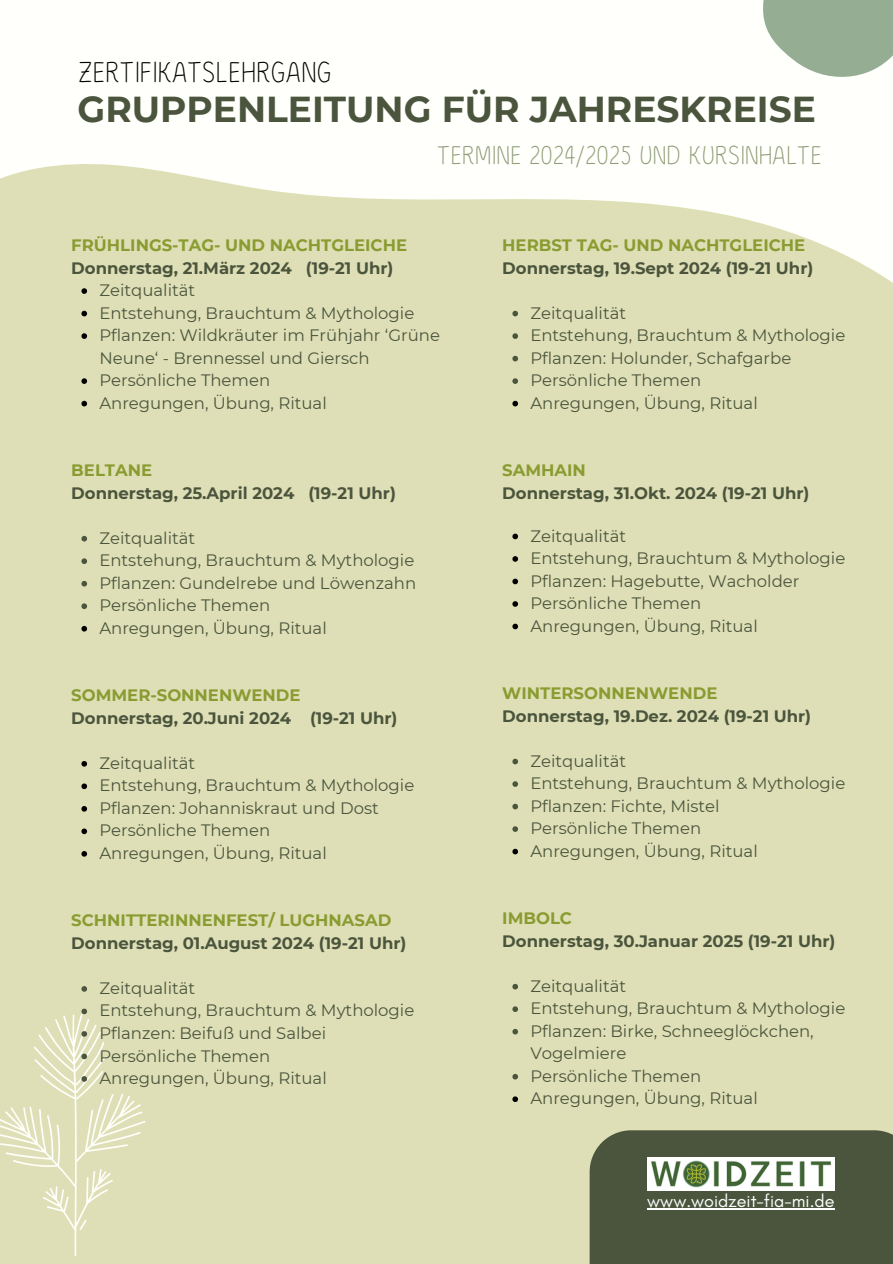
<style>
.page{position:relative;width:893px;height:1264px;background:#fff}
.page>*{position:absolute;margin:0;border:0;box-sizing:border-box;transform-origin:0 0}
.t1{font:700 36px "Montserrat";color:#4b553d}
.t2{font:28.5px "Xarrovv";color:#000}
.t3{font:25.5px "Xarrovv";color:#8c9974}
.t4{font:18px "Glacial Indifference";color:#fff}
.t5{font:16.5px/22.5px "Montserrat";color:#4b553d}
.t6{font:700 16.5px/22.5px "Montserrat";color:#4b553d}
.s1{color:#8a9c31}
</style>
<div class="page">
<div style="left:0;top:164px;width:892px;height:1099px;background:#dedfb6"></div>
<svg style="left:512px;top:311px;width:6px;height:5px"></svg>
<svg style="left:512px;top:333px;width:6px;height:6px"></svg>
<svg style="left:512px;top:356px;width:6px;height:5px"></svg>
<svg style="left:512px;top:378px;width:6px;height:6px"></svg>
<svg style="left:512px;top:401px;width:6px;height:5px"></svg>
<svg style="left:512px;top:533px;width:6px;height:6px"></svg>
<svg style="left:512px;top:556px;width:6px;height:5px"></svg>
<svg style="left:512px;top:578px;width:6px;height:6px"></svg>
<svg style="left:512px;top:601px;width:6px;height:5px"></svg>
<svg style="left:512px;top:623px;width:6px;height:6px"></svg>
<svg style="left:512px;top:758px;width:6px;height:6px"></svg>
<svg style="left:512px;top:781px;width:6px;height:5px"></svg>
<svg style="left:512px;top:803px;width:6px;height:6px"></svg>
<svg style="left:512px;top:826px;width:6px;height:5px"></svg>
<svg style="left:512px;top:848px;width:6px;height:6px"></svg>
<svg style="left:512px;top:983px;width:6px;height:6px"></svg>
<svg style="left:512px;top:1006px;width:6px;height:5px"></svg>
<svg style="left:512px;top:1028px;width:6px;height:6px"></svg>
<svg style="left:512px;top:1073px;width:6px;height:6px"></svg>
<svg style="left:512px;top:1096px;width:6px;height:5px"></svg>
<svg style="left:763px;top:0;width:129px;height:77px"></svg>
<svg style="left:81px;top:288px;width:6px;height:6px"></svg>
<svg style="left:81px;top:311px;width:6px;height:5px"></svg>
<svg style="left:81px;top:333px;width:6px;height:6px"></svg>
<svg style="left:81px;top:378px;width:6px;height:6px"></svg>
<svg style="left:81px;top:401px;width:6px;height:5px"></svg>
<svg style="left:81px;top:536px;width:6px;height:5px"></svg>
<svg style="left:81px;top:558px;width:6px;height:6px"></svg>
<svg style="left:81px;top:581px;width:6px;height:5px"></svg>
<svg style="left:81px;top:603px;width:6px;height:6px"></svg>
<svg style="left:81px;top:626px;width:6px;height:5px"></svg>
<svg style="left:81px;top:761px;width:6px;height:5px"></svg>
<svg style="left:81px;top:783px;width:6px;height:6px"></svg>
<svg style="left:81px;top:806px;width:6px;height:5px"></svg>
<svg style="left:81px;top:828px;width:6px;height:6px"></svg>
<svg style="left:81px;top:851px;width:6px;height:5px"></svg>
<svg style="left:81px;top:986px;width:6px;height:5px"></svg>
<svg style="left:0;top:1008px;width:146px;height:248px;background:#e0e1bc"></svg>
<div style="left:589px;top:1130px;width:303px;height:133px;background:#4b553d"></div>
<img style="left:647px;top:1157px;width:187px;height:33px">
<hr style="left:647px;top:1208px;width:187px;height:1px;background:#fff">
<p class="t2" style="left:79px;top:51px;width:254px">ZERTIFIKATSLEHRGANG</p>
<p class="t1" style="left:78px;top:87px;width:739px">GRUPPENLEITUNG FÜR JAHRESKREISE</p>
<h4 class="t3" style="left:438px;top:137px;width:386px">TERMINE 2024/2025 UND KURSINHALTE</h4>
<p class="t6" style="left:71px;top:234px;width:337px"><span class="s1">FRÜHLINGS-TAG- UND NACHTGLEICHE<br></span>Donnerstag, 21.März 2024 (19-21 Uhr)</p>
<p class="t5" style="left:99px;top:279px;width:97px">Zeitqualität</p>
<p class="t5" style="left:99px;top:301px;width:316px">Entstehung, Brauchtum &amp; Mythologie</p>
<p class="t5" style="left:99px;top:324px;width:342px">Pflanzen: Wildkräuter im Frühjahr ‘Grüne<br>Neune‘ - Brennessel und Giersch</p>
<p class="t5" style="left:99px;top:369px;width:172px">Persönliche Themen</p>
<p class="t5" style="left:99px;top:391px;width:229px">Anregungen, Übung, Ritual</p>
<h4 class="t6" style="left:71px;top:459px;width:326px"><span class="s1">BELTANE<br></span>Donnerstag, 25.April 2024 (19-21 Uhr)</h4>
<p class="t5" style="left:99px;top:526px;width:97px">Zeitqualität</p>
<p class="t5" style="left:99px;top:549px;width:316px">Entstehung, Brauchtum &amp; Mythologie</p>
<p class="t5" style="left:99px;top:571px;width:318px">Pflanzen: Gundelrebe und Löwenzahn</p>
<p class="t5" style="left:99px;top:594px;width:172px">Persönliche Themen</p>
<p class="t5" style="left:99px;top:616px;width:229px">Anregungen, Übung, Ritual</p>
<h4 class="t6" style="left:71px;top:684px;width:328px"><span class="s1">SOMMER-SONNENWENDE<br></span>Donnerstag, 20.Juni 2024 (19-21 Uhr)</h4>
<p class="t5" style="left:99px;top:751px;width:97px">Zeitqualität</p>
<p class="t5" style="left:99px;top:774px;width:316px">Entstehung, Brauchtum &amp; Mythologie</p>
<p class="t5" style="left:99px;top:796px;width:281px">Pflanzen: Johanniskraut und Dost</p>
<p class="t5" style="left:99px;top:819px;width:172px">Persönliche Themen</p>
<p class="t5" style="left:99px;top:841px;width:229px">Anregungen, Übung, Ritual</p>
<h4 class="t6" style="left:71px;top:909px;width:336px"><span class="s1">SCHNITTERINNENFEST/ LUGHNASAD<br></span>Donnerstag, 01.August 2024 (19-21 Uhr)</h4>
<p class="t5" style="left:99px;top:976px;width:97px">Zeitqualität</p>
<p class="t5" style="left:99px;top:999px;width:316px">Entstehung, Brauchtum &amp; Mythologie</p>
<p class="t5" style="left:99px;top:1021px;width:228px">Pflanzen: Beifuß und Salbei</p>
<p class="t5" style="left:99px;top:1044px;width:172px">Persönliche Themen</p>
<p class="t5" style="left:99px;top:1066px;width:229px">Anregungen, Übung, Ritual</p>
<p class="t6" style="left:502px;top:234px;width:312px"><span class="s1">HERBST TAG- UND NACHTGLEICHE<br></span>Donnerstag, 19.Sept 2024 (19-21 Uhr)</p>
<p class="t5" style="left:530px;top:301px;width:97px">Zeitqualität</p>
<h2 class="t5" style="left:530px;top:324px;width:316px">Entstehung, Brauchtum &amp; Mythologie</h2>
<h1 class="t5" style="left:530px;top:346px;width:262px">Pflanzen: Holunder, Schafgarbe</h1>
<h3 class="t5" style="left:530px;top:369px;width:172px">Persönliche Themen</h3>
<h4 class="t5" style="left:530px;top:391px;width:229px">Anregungen, Übung, Ritual</h4>
<p class="t6" style="left:502px;top:459px;width:308px"><span class="s1">SAMHAIN<br></span>Donnerstag, 31.Okt. 2024 (19-21 Uhr)</p>
<p class="t5" style="left:530px;top:524px;width:97px">Zeitqualität</p>
<p class="t5" style="left:530px;top:547px;width:316px">Entstehung, Brauchtum &amp; Mythologie</p>
<p class="t5" style="left:530px;top:569px;width:270px">Pflanzen: Hagebutte, Wacholder</p>
<p class="t5" style="left:530px;top:592px;width:172px">Persönliche Themen</p>
<h4 class="t5" style="left:530px;top:614px;width:229px">Anregungen, Übung, Ritual</h4>
<p class="t6" style="left:502px;top:682px;width:310px"><span class="s1">WINTERSONNENWENDE<br></span>Donnerstag, 19.Dez. 2024 (19-21 Uhr)</p>
<p class="t5" style="left:530px;top:749px;width:97px">Zeitqualität</p>
<p class="t5" style="left:530px;top:772px;width:316px">Entstehung, Brauchtum &amp; Mythologie</p>
<p class="t5" style="left:530px;top:794px;width:191px">Pflanzen: Fichte, Mistel</p>
<p class="t5" style="left:530px;top:817px;width:172px">Persönliche Themen</p>
<h4 class="t5" style="left:530px;top:839px;width:229px">Anregungen, Übung, Ritual</h4>
<p class="t6" style="left:502px;top:907px;width:334px"><span class="s1">IMBOLC<br></span>Donnerstag, 30.Januar 2025 (19-21 Uhr)</p>
<p class="t5" style="left:530px;top:974px;width:97px">Zeitqualität</p>
<p class="t5" style="left:530px;top:997px;width:316px">Entstehung, Brauchtum &amp; Mythologie</p>
<p class="t5" style="left:530px;top:1019px;width:285px">Pflanzen: Birke, Schneeglöckchen,<br>Vogelmiere</p>
<p class="t5" style="left:530px;top:1064px;width:172px">Persönliche Themen</p>
<h4 class="t5" style="left:530px;top:1087px;width:229px">Anregungen, Übung, Ritual</h4>
<p class="t4" style="left:647px;top:1190px;width:189px">www.woidzeit-fia-mi.de</p>
</div>
